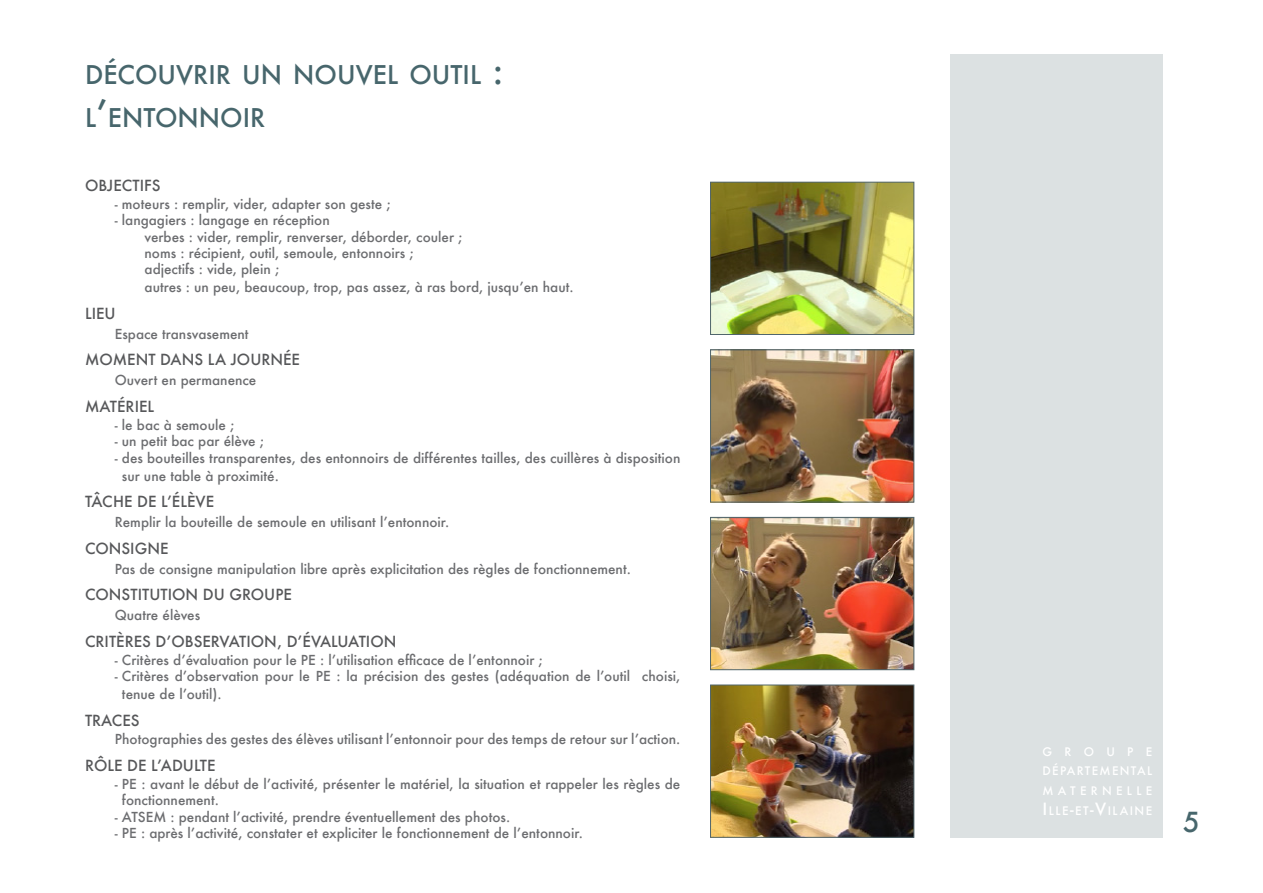
<style>
.page{position:relative;width:1263px;height:893px;background:#fff}
.page>*{position:absolute;margin:0;border:0;box-sizing:border-box;transform-origin:0 0}
.t1{font:500 27px "Futura";color:#47666c}
.titre{font:500 25.2px "Futura";color:#47666c}
.sousoustitre{font:500 15px "Futura";color:#57585a}
.texte{font:500 13.5px/18px "Futura";color:#6c6d70}
.t2{font:500 11.55px/19.8px "Futura";letter-spacing:.125em;color:#fff;text-align:justify}
.s1{font-size:36px}
.s2{font-size:16.5px}
</style>
<div class="page">
<div style="left:950px;top:54px;width:213px;height:784px;background:#dce1e2"></div>
<img style="left:712px;top:687px;width:200px;height:149px">
<div style="left:710px;top:685px;width:204px;height:153px;border:1px solid #51666c"></div>
<img style="left:712px;top:519px;width:200px;height:149px">
<div style="left:710px;top:517px;width:204px;height:153px;border:1px solid #51666c"></div>
<img style="left:712px;top:184px;width:200px;height:149px">
<div style="left:710px;top:182px;width:204px;height:153px;border:1px solid #51666c"></div>
<img style="left:712px;top:351px;width:200px;height:149px">
<div style="left:710px;top:349px;width:204px;height:153px;border:1px solid #51666c"></div>
<p class="titre" style="left:85px;top:57px;width:420px">DÉCOUVRI R UN NOUVEL OUTI L <span class="s1">:</span></p>
<p class="titre" style="left:85px;top:100px;width:182px">L<span class="s1">’</span>ENTONNOIR</p>
<p class="sousoustitre" style="left:85px;top:175px;width:77px">OBJECTIFS</p>
<p class="texte" style="left:115px;top:195px;width:277px">- moteurs : remplir, vider, adapter son geste ;</p>
<p class="texte" style="left:115px;top:211px;width:216px">- langagiers : langage en réception</p>
<p class="texte" style="left:145px;top:227px;width:319px">verbes : vider, remplir, renverser, déborder, couler ;</p>
<p class="texte" style="left:145px;top:244px;width:271px">noms : récipient, outil, semoule, entonnoirs ;</p>
<p class="texte" style="left:145px;top:260px;width:136px">adjectifs : vide, plein ;</p>
<p class="texte" style="left:145px;top:278px;width:430px">autres : un peu, beaucoup, trop, pas assez, à ras bord, jusqu’en haut.</p>
<p class="sousoustitre" style="left:85px;top:303px;width:32px">LIEU</p>
<p class="texte" style="left:115px;top:324px;width:135px">Espace transvasement</p>
<p class="sousoustitre" style="left:85px;top:349px;width:217px">MOMENT DANS LA JOURNÉE</p>
<p class="texte" style="left:115px;top:371px;width:143px">Ouvert en permanence</p>
<p class="sousoustitre" style="left:85px;top:396px;width:71px">MATÉRIEL</p>
<p class="texte" style="left:115px;top:416px;width:121px">- le bac à semoule ;</p>
<p class="texte" style="left:115px;top:432px;width:151px">- un petit bac par élève ;</p>
<p class="texte" style="left:122px;top:448px;width:560px;text-indent:-7px">- des bouteilles transparentes, des entonnoirs de différentes tailles, des cuillères à disposition sur une table à proximité.</p>
<p class="sousoustitre" style="left:85px;top:491px;width:131px">TÂCHE DE L’ÉLÈVE</p>
<p class="texte" style="left:115px;top:513px;width:336px">Remplir la bouteille de semoule en utilisant l’entonnoir.</p>
<p class="sousoustitre" style="left:85px;top:538px;width:85px">CONSIGNE</p>
<p class="texte" style="left:115px;top:560px;width:517px">Pas de consigne manipulation libre après explicitation des règles de fonctionnement.</p>
<p class="sousoustitre" style="left:85px;top:584px;width:208px">CONSTITUTION DU GROUPE</p>
<p class="texte" style="left:115px;top:606px;width:87px">Quatre élèves</p>
<p class="sousoustitre" style="left:85px;top:631px;width:313px">CRITÈRES D’OBSERVATION, D’ÉVALUATION</p>
<p class="texte" style="left:115px;top:651px;width:429px">- Critères d’évaluation pour le PE : l’utilisation efficace de l’entonnoir ;</p>
<p class="texte" style="left:122px;top:667px;width:560px;text-indent:-7px">- Critères d’observation pour le PE : la précision des gestes (adéquation de l’outil choisi, tenue de l’outil).</p>
<p class="sousoustitre" style="left:85px;top:710px;width:56px">TRACES</p>
<p class="texte" style="left:115px;top:730px;width:567px">Photographies des gestes des élèves utilisant l’entonnoir pour des temps de retour sur l’action.</p>
<p class="sousoustitre" style="left:85px;top:755px;width:132px">RÔLE DE L’ADULTE</p>
<p class="texte" style="left:122px;top:776px;width:560px;line-height:16.2px;text-indent:-7px">- PE : avant le début de l’activité, présenter le matériel, la situation et rappeler les règles de fonctionnement.</p>
<p class="texte" style="left:115px;top:807px;width:397px">- ATSEM : pendant l’activité, prendre éventuellement des photos.</p>
<p class="texte" style="left:115px;top:823px;width:470px">- PE : après l’activité, constater et expliciter le fonctionnement de l’entonnoir.</p>
<p class="t2" style="left:1042px;top:741px;width:111px">GROUPE DÉPARTEMENTAL MATERNELLE <span class="s2">I</span>LLE<span class="s2">-</span>ET<span class="s2">-V</span>I LAI NE</p>
<h1 class="t1" style="left:1183px;top:804px;width:18px">5</h1>
</div>
